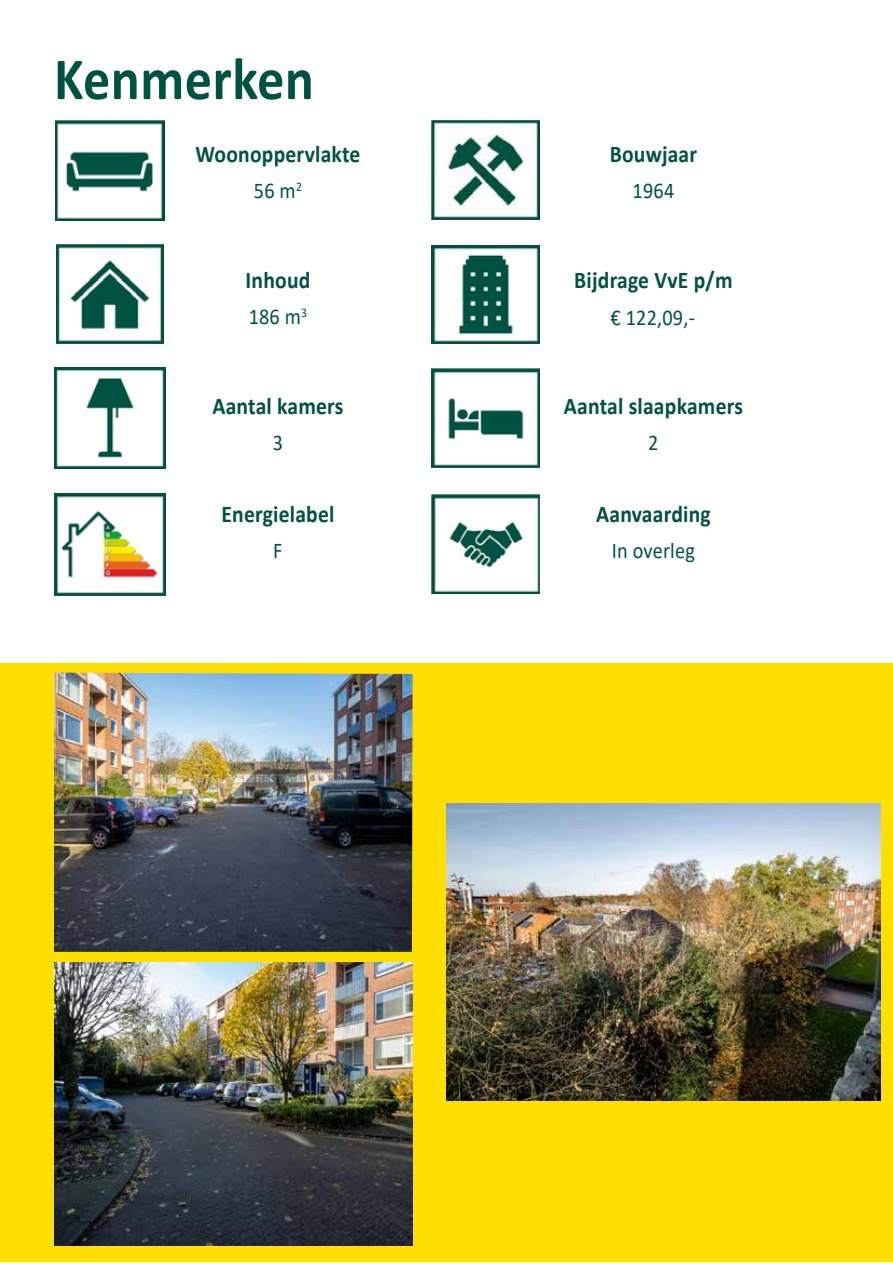
<style>
.page{position:relative;width:893px;height:1263px;background:#fff}
.page>*{position:absolute;margin:0;border:0;box-sizing:border-box;transform-origin:0 0}
.t1{font:700 60px "Calibri";letter-spacing:.01em;color:#005243;scale:.9 1}
.t2{font:700 24px "Calibri";letter-spacing:.01em;color:#005243;scale:.9 1}
.t3{font:22.5px "Calibri";letter-spacing:.01em;color:#005243;scale:.9 1}
</style>
<div class="page">
<div style="left:1px;top:663px;width:892px;height:599px;background:#ffdf00"></div>
<img style="left:54px;top:673px;width:359px;height:279px">
<img style="left:54px;top:963px;width:359px;height:283px">
<img style="left:447px;top:803px;width:434px;height:298px">
<img style="left:56px;top:120px;width:108px;height:100px">
<img style="left:431px;top:121px;width:109px;height:99px">
<img style="left:56px;top:245px;width:108px;height:99px">
<img style="left:54px;top:367px;width:112px;height:102px">
<img style="left:432px;top:245px;width:107px;height:98px">
<img style="left:431px;top:368px;width:108px;height:100px">
<img style="left:54px;top:493px;width:112px;height:102px">
<img style="left:431px;top:495px;width:109px;height:99px">
<h1 class="t1" style="left:54px;top:37px;width:290px">Kenmerken</h1>
<p class="t2" style="left:196px;top:137px;width:185px">Woonoppervlakte</p>
<p class="t3" style="left:254px;top:175px;width:55px">56 m<sup>2</sup></p>
<p class="t2" style="left:246px;top:263px;width:74px">Inhoud</p>
<p class="t3" style="left:249px;top:301px;width:67px">186 m<sup>3</sup></p>
<p class="t2" style="left:212px;top:389px;width:147px">Aantal kamers</p>
<p class="t3" style="left:273px;top:427px;width:13px">3</p>
<p class="t2" style="left:610px;top:137px;width:99px">Bouwjaar</p>
<p class="t3" style="left:633px;top:175px;width:48px">1964</p>
<p class="t2" style="left:574px;top:263px;width:177px">Bijdrage VvE p/m</p>
<p class="t3" style="left:610px;top:302px;width:95px">€ 122,09,-</p>
<p class="t2" style="left:564px;top:389px;width:200px">Aantal slaapkamers</p>
<p class="t3" style="left:648px;top:427px;width:13px">2</p>
<p class="t2" style="left:221px;top:497px;width:127px">Energielabel</p>
<p class="t2" style="left:596px;top:497px;width:129px">Aanvaarding</p>
<p class="t3" style="left:273px;top:535px;width:12px">F</p>
<p class="t3" style="left:612px;top:535px;width:94px">In overleg</p>
</div>
